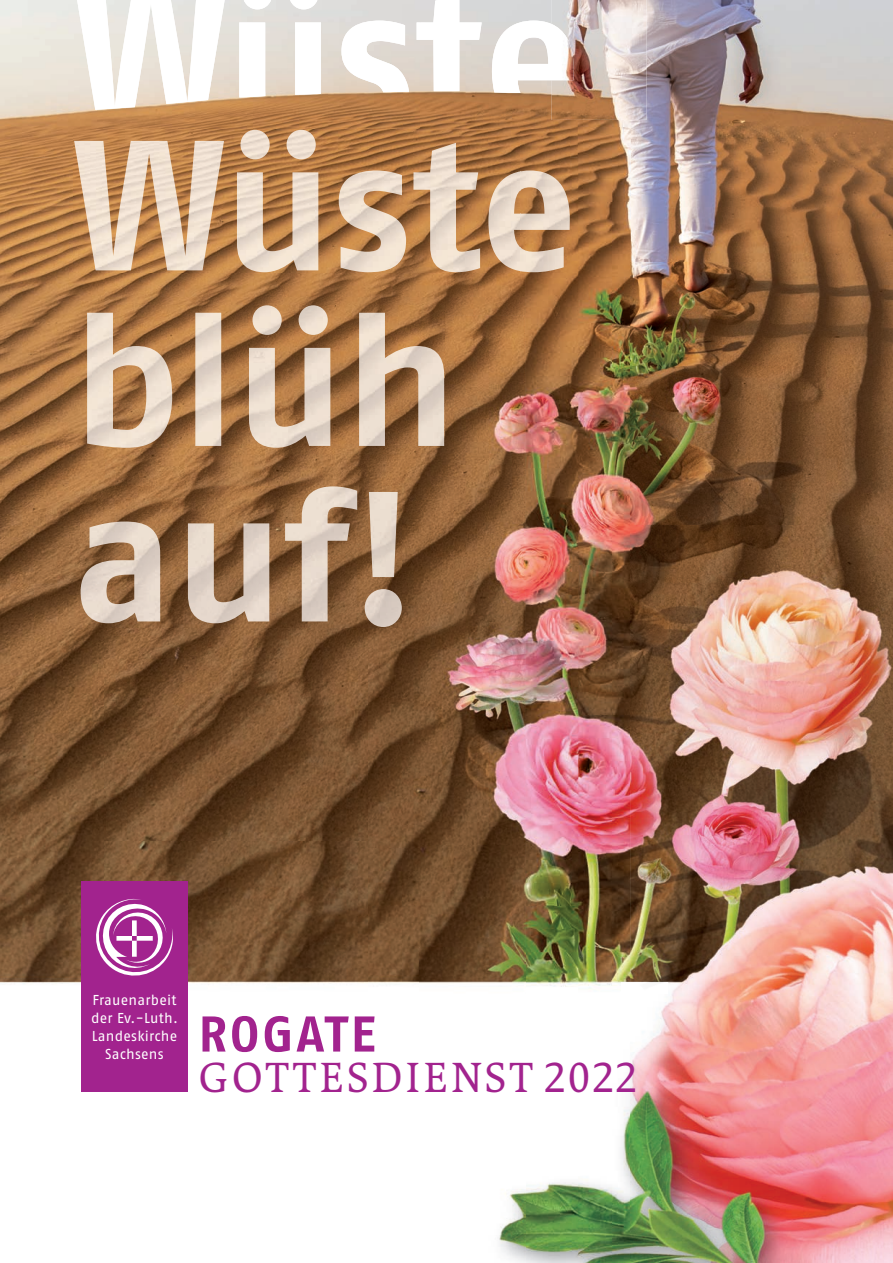
<style>
.page{position:relative;width:893px;height:1263px;background:#fff}
.page>*{position:absolute;margin:0;border:0;box-sizing:border-box;transform-origin:0 0}
.t1{font:700 50.1px "Fago OT";letter-spacing:.06em;color:#a2238e}
.t2{font:43.5px "Tundra OT";letter-spacing:.085em;color:#a2238e}
.t3{font:14.4px/18px "Fago OT";letter-spacing:.015em;color:#fff;text-align:center}
</style>
<div class="page">
<img style="left:0;top:0;width:578px;height:157px">
<img style="left:631px;top:0;width:262px;height:1263px">
<img style="left:578px;top:120px;width:53px;height:1143px">
<img style="left:0;top:157px;width:105px;height:827px">
<img style="left:526px;top:157px;width:52px;height:1106px">
<img style="left:105px;top:273px;width:421px;height:42px">
<img style="left:420px;top:315px;width:106px;height:948px">
<img style="left:105px;top:448px;width:315px;height:78px">
<img style="left:368px;top:526px;width:52px;height:457px">
<img style="left:105px;top:627px;width:263px;height:356px">
<div style="left:81px;top:881px;width:107px;height:211px;background:#a2238e"></div>
<svg style="left:96px;top:898px;width:77px;height:78px"></svg>
<img style="left:74px;top:130px;width:496px;height:142px">
<img style="left:87px;top:305px;width:357px;height:143px">
<img style="left:81px;top:486px;width:321px;height:141px">
<svg style="left:76px;top:0;width:476px;height:110px"></svg>
<img style="left:552px;top:0;width:94px;height:120px">
<img style="left:552px;top:24px;width:22px;height:56px">
<img style="left:621px;top:982px;width:47px;height:12px">
<p class="t3" style="left:91px;top:991px;width:88px">Frauenarbeit der Ev.-Luth.<br>Landeskirche<br>Sachsens</p>
<h1 class="t1" style="left:198px;top:1004px;width:179px">ROGATE</h1>
<h2 class="t2" style="left:198px;top:1053px;width:439px">GOTTESDIENST 2022</h2>
</div>
